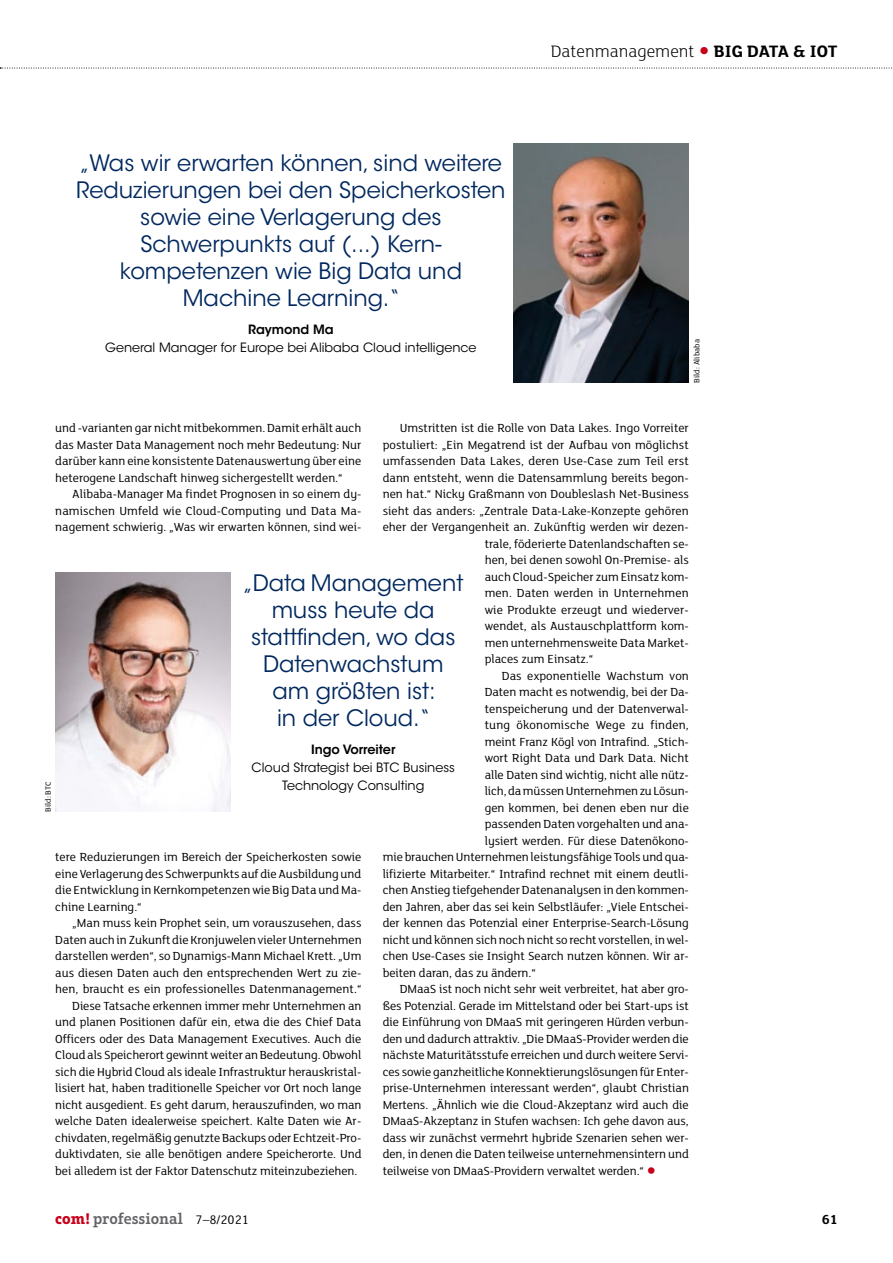
<style>
.page{position:relative;width:893px;height:1263px;background:#fff}
.page>*{position:absolute;margin:0;border:0;box-sizing:border-box;transform-origin:0 0}
.t1{font:22.5px/27px "ITC Avant Garde Std";color:#00285f;text-align:center}
.t2{font:300 18px "FS Lola";color:#000}
.t3{font:600 15.75px "Aptifer Slab LT Pro";color:#646467}
.t4{font:700 14.25px "FS Lola";color:#000}
._04_Lauftext{font:12.75px/16.5px "FS Lola";color:#000;text-align:justify}
._04_Lauftext_ohne_Ei{font:12.75px/16.5px "FS Lola";color:#000;text-align:justify}
.t5{font:12.75px/18px "ITC Avant Garde Std";color:#000;text-align:center}
._00_Credit{font:8.25px "FS Lola";color:#000}
.s1{font-weight:600}
.s2{font-weight:700;font-size:30px;color:#c90019}
.s3{font-weight:700}
.s4{font-weight:700;font-size:27px;color:#c90019}
.s5{font-weight:700;color:#c90019}
.s6{font-family:"FS Lola";font-weight:400;font-size:13.5px;color:#000}
</style>
<div class="page">
<img style="left:514px;top:144px;width:175px;height:239px">
<img style="left:55px;top:573px;width:175px;height:239px">
<svg style="left:0;top:68px;width:892px;height:1px"></svg>
<p class="t1" style="left:76px;top:150px;width:431px">„Was wir erwarten können, sind weitere<br>Reduzierungen bei den Speicherkosten sowie eine Verlagerung des<br>Schwerpunkts auf (...) Kern&shy;kompetenzen wie Big Data und<br>Machine Learning.“</p>
<p class="t5" style="left:105px;top:321px;width:373px"><span class="s1">Raymond Ma<br></span>General Manager for Europe bei Alibaba Cloud intelligence</p>
<h2 class="t2" style="left:551px;top:39px;width:288px">Datenmanagement <span class="s2">•</span> <span class="s3">BIG DATA &amp; IOT</span></h2>
<p class="_00_Credit" style="left:691px;top:383px;width:45px;rotate:-90deg">Bild: Alibaba</p>
<p class="_04_Lauftext_ohne_Ei" style="left:55px;top:419px;width:308px">und -varianten gar nicht mitbekommen. Damit erhält auch das Master Data Management noch mehr Bedeutung: Nur darüber kann eine konsistente Datenauswertung über eine heterogene Landschaft hinweg sichergestellt werden.“</p>
<p class="_04_Lauftext" style="left:55px;top:485px;width:308px;text-indent:17px">Alibaba-Manager Ma findet Prognosen in so einem dy&shy;namischen Umfeld wie Cloud-Computing und Data Ma&shy;nagement schwierig. „Was wir erwarten können, sind wei-</p>
<p class="_04_Lauftext" style="left:400px;top:419px;width:291px">Umstritten ist die Rolle von Data Lakes. Ingo Vorreiter</p>
<p class="_04_Lauftext" style="left:383px;top:436px;width:308px">postuliert: „Ein Megatrend ist der Aufbau von möglichst</p>
<p class="_04_Lauftext" style="left:383px;top:452px;width:308px">umfassenden Data Lakes, deren Use-Case zum Teil erst</p>
<p class="_04_Lauftext" style="left:383px;top:469px;width:308px">dann entsteht, wenn die Datensammlung bereits begon-</p>
<p class="_04_Lauftext" style="left:383px;top:485px;width:308px">nen hat.“ Nicky Graßmann von Doubleslash Net-Business</p>
<p class="_04_Lauftext" style="left:383px;top:502px;width:307px">sieht das anders: „Zentrale Data-Lake-Konzepte gehören</p>
<p class="_04_Lauftext" style="left:383px;top:518px;width:306px">eher der Vergangenheit an. Zukünftig werden wir dezen-</p>
<p class="_04_Lauftext" style="left:485px;top:535px;width:206px">trale, föderierte Datenlandschaften se-</p>
<p class="_04_Lauftext" style="left:485px;top:551px;width:206px">hen, bei denen sowohl On-Premise- als</p>
<p class="_04_Lauftext" style="left:485px;top:568px;width:206px">auch Cloud-Speicher zum Einsatz kom-</p>
<p class="_04_Lauftext" style="left:485px;top:584px;width:206px">men. Daten werden in Unternehmen</p>
<p class="_04_Lauftext" style="left:485px;top:601px;width:206px">wie Produkte erzeugt und wiederver-</p>
<p class="_04_Lauftext" style="left:485px;top:617px;width:206px">wendet, als Austauschplattform kom-</p>
<p class="_04_Lauftext" style="left:485px;top:634px;width:206px">men unternehmensweite Data Market-</p>
<p class="_04_Lauftext" style="left:485px;top:650px;width:110px">places zum Einsatz.“</p>
<p class="_04_Lauftext" style="left:502px;top:667px;width:189px">Das exponentielle Wachstum von</p>
<p class="_04_Lauftext" style="left:485px;top:683px;width:206px">Daten macht es notwendig, bei der Da-</p>
<p class="_04_Lauftext" style="left:485px;top:700px;width:206px">tenspeicherung und der Datenverwal-</p>
<p class="_04_Lauftext" style="left:485px;top:716px;width:206px">tung ökonomische Wege zu finden,</p>
<p class="_04_Lauftext" style="left:485px;top:733px;width:206px">meint Franz Kögl von Intrafind. „Stich-</p>
<p class="_04_Lauftext" style="left:485px;top:749px;width:205px">wort Right Data und Dark Data. Nicht</p>
<p class="_04_Lauftext" style="left:485px;top:766px;width:206px">alle Daten sind wichtig, nicht alle nütz-</p>
<p class="_04_Lauftext" style="left:485px;top:782px;width:206px">lich, da müssen Unternehmen zu Lösun-</p>
<p class="_04_Lauftext" style="left:485px;top:799px;width:206px">gen kommen, bei denen eben nur die</p>
<p class="_04_Lauftext" style="left:485px;top:815px;width:206px">passenden Daten vorgehalten und ana-</p>
<p class="_04_Lauftext" style="left:485px;top:832px;width:206px">lysiert werden. Für diese Datenökono-</p>
<p class="_04_Lauftext" style="left:383px;top:848px;width:308px">mie brauchen Unternehmen leistungsfähige Tools und qua-</p>
<p class="_04_Lauftext" style="left:383px;top:865px;width:308px">lifizierte Mitarbeiter.“ Intrafind rechnet mit einem deutli-</p>
<p class="_04_Lauftext" style="left:383px;top:881px;width:308px">chen Anstieg tiefgehender Datenanalysen in den kommen-</p>
<p class="_04_Lauftext" style="left:383px;top:898px;width:308px">den Jahren, aber das sei kein Selbstläufer: „Viele Entschei-</p>
<p class="_04_Lauftext" style="left:383px;top:914px;width:308px">der kennen das Potenzial einer Enterprise-Search-Lösung</p>
<p class="_04_Lauftext" style="left:383px;top:931px;width:308px">nicht und können sich noch nicht so recht vorstellen, in wel-</p>
<p class="_04_Lauftext" style="left:383px;top:947px;width:308px">chen Use-Cases sie Insight Search nutzen können. Wir ar-</p>
<p class="_04_Lauftext" style="left:383px;top:964px;width:154px">beiten daran, das zu ändern.“</p>
<p class="_04_Lauftext" style="left:383px;top:980px;width:308px;text-indent:17px">DMaaS ist noch nicht sehr weit verbreitet, hat aber gro&shy;ßes Potenzial. Gerade im Mittelstand oder bei Start-ups ist die Einführung von DMaaS mit geringeren Hürden verbun&shy;den und dadurch attraktiv. „Die DMaaS-Provider werden die nächste Maturitätsstufe erreichen und durch weitere Servi&shy;ces sowie ganzheitliche Konnektierungslösungen für Enter&shy;prise-Unternehmen interessant werden“, glaubt Christian Mertens. „Ähnlich wie die Cloud-Akzeptanz wird auch die DMaaS-Akzeptanz in Stufen wachsen: Ich gehe davon aus, dass wir zunächst vermehrt hybride Szenarien sehen wer&shy;den, in denen die Daten teilweise unternehmensintern und teilweise von DMaaS-Providern verwaltet werden.“ <span class="s4">•</span></p>
<p class="t1" style="left:243px;top:570px;width:222px">„Data Management muss heute da stattfinden, wo das<br>Datenwachstum am größten ist:<br>in der Cloud.“</p>
<p class="t5" style="left:252px;top:741px;width:205px"><span class="s1">Ingo Vorreiter<br></span>Cloud Strategist bei BTC Business<br>Technology Consulting</p>
<p class="_00_Credit" style="left:43px;top:812px;width:32px;rotate:-90deg">Bild: BTC</p>
<p class="_04_Lauftext" style="left:55px;top:848px;width:308px">tere Reduzierungen im Bereich der Speicherkosten sowie eine Verlagerung des Schwerpunkts auf die Ausbildung und die Entwicklung in Kernkompetenzen wie Big Data und Ma&shy;chine Learning.“</p>
<p class="_04_Lauftext" style="left:55px;top:914px;width:308px;text-indent:17px">„Man muss kein Prophet sein, um vorauszusehen, dass Daten auch in Zukunft die Kronjuwelen vieler Unternehmen darstellen werden“, so Dynamigs-Mann Michael Krett. „Um aus diesen Daten auch den entsprechenden Wert zu zie&shy;hen, braucht es ein professionelles Datenmanagement.“</p>
<p class="_04_Lauftext" style="left:55px;top:997px;width:308px;text-indent:17px">Diese Tatsache erkennen immer mehr Unternehmen an und planen Positionen dafür ein, etwa die des Chief Data Officers oder des Data Management Executives. Auch die Cloud als Speicherort gewinnt weiter an Bedeutung. Obwohl sich die Hybrid Cloud als ideale Infrastruktur herauskristal&shy;lisiert hat, haben traditionelle Speicher vor Ort noch lange nicht ausgedient. Es geht darum, herauszufinden, wo man welche Daten idealerweise speichert. Kalte Daten wie Ar&shy;chivdaten, regelmäßig genutzte Backups oder Echtzeit-Pro&shy;duktivdaten, sie alle benötigen andere Speicherorte. Und bei alledem ist der Faktor Datenschutz miteinzubeziehen.</p>
<p class="t3" style="left:55px;top:1209px;width:195px"><span class="s5">com!</span> professional <span class="s6">7–8/2021</span></p>
<p class="t4" style="left:822px;top:1210px;width:17px">61</p>
</div>
